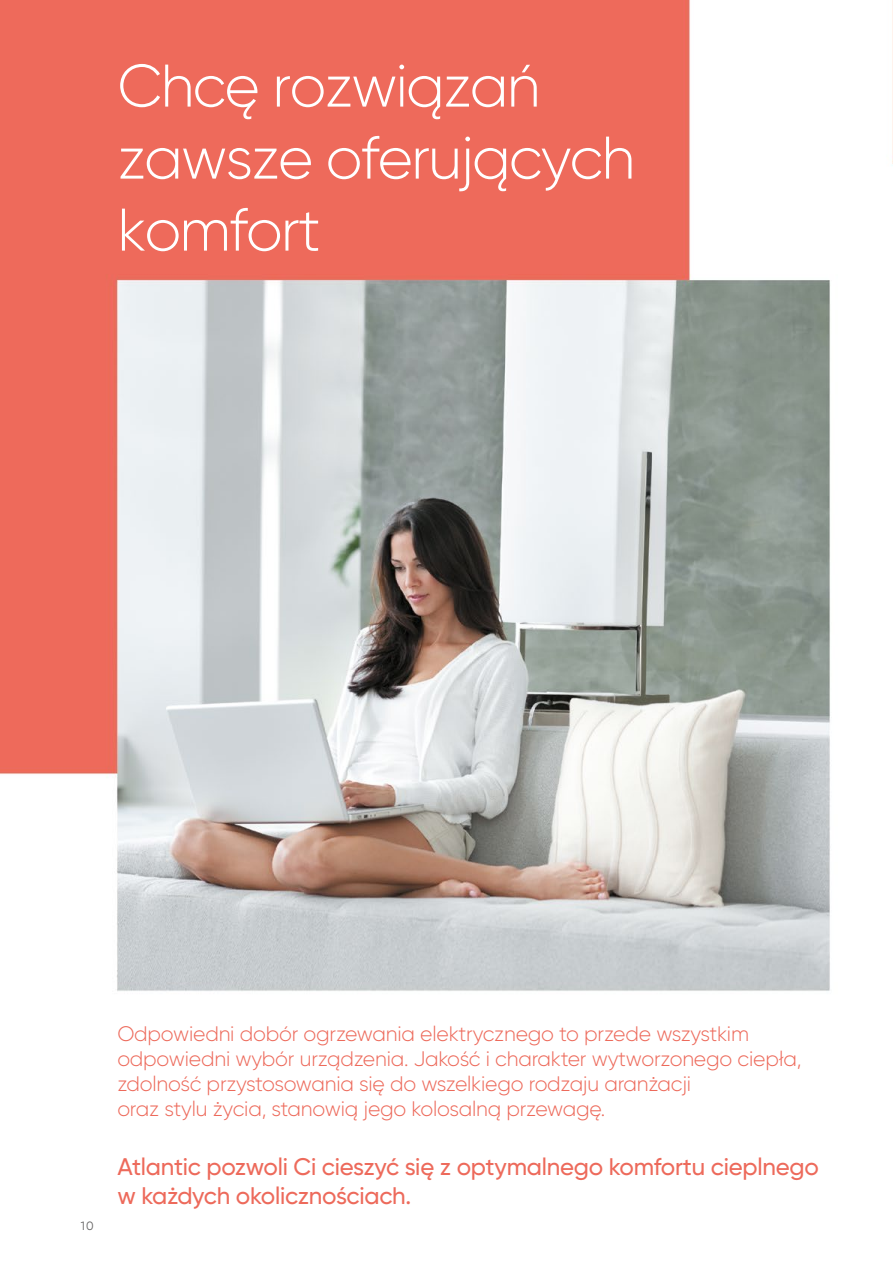
<style>
.page{position:relative;width:893px;height:1263px;background:#fff}
.page>*{position:absolute;margin:0;border:0;box-sizing:border-box;transform-origin:0 0}
.t1{font:300 60px/72px "Gilroy";letter-spacing:-.03em;color:#fff}
.t2{font:500 24px/28.8px "Gilroy";letter-spacing:-.01em;color:#ed6a5b}
.t3{font:300 21px/25.2px "Gilroy";letter-spacing:-.01em;color:#ed6a5b}
.t4{font:12px "Gilroy";color:#646363}
</style>
<div class="page">
<img style="left:0;top:0;width:893px;height:991px">
<h1 class="t1" style="left:117px;top:49px;width:519px">Chcę rozwiązań zawsze oferujących komfort</h1>
<p class="t4" style="left:81px;top:1218px;width:14px">10</p>
<p class="t3" style="left:117px;top:1020px;width:686px">Odpowiedni dobór ogrzewania elektrycznego to przede wszystkim odpowiedni wybór urządzenia. Jakość i charakter wytworzonego ciepła, zdolność przystosowania się do wszelkiego rodzaju aranżacji<br>oraz stylu życia, stanowią jego kolosalną przewagę.</p>
<p class="t2" style="left:117px;top:1152px;width:703px">Atlantic pozwoli Ci cieszyć się z optymalnego komfortu cieplnego w każdych okolicznościach.</p>
</div>
